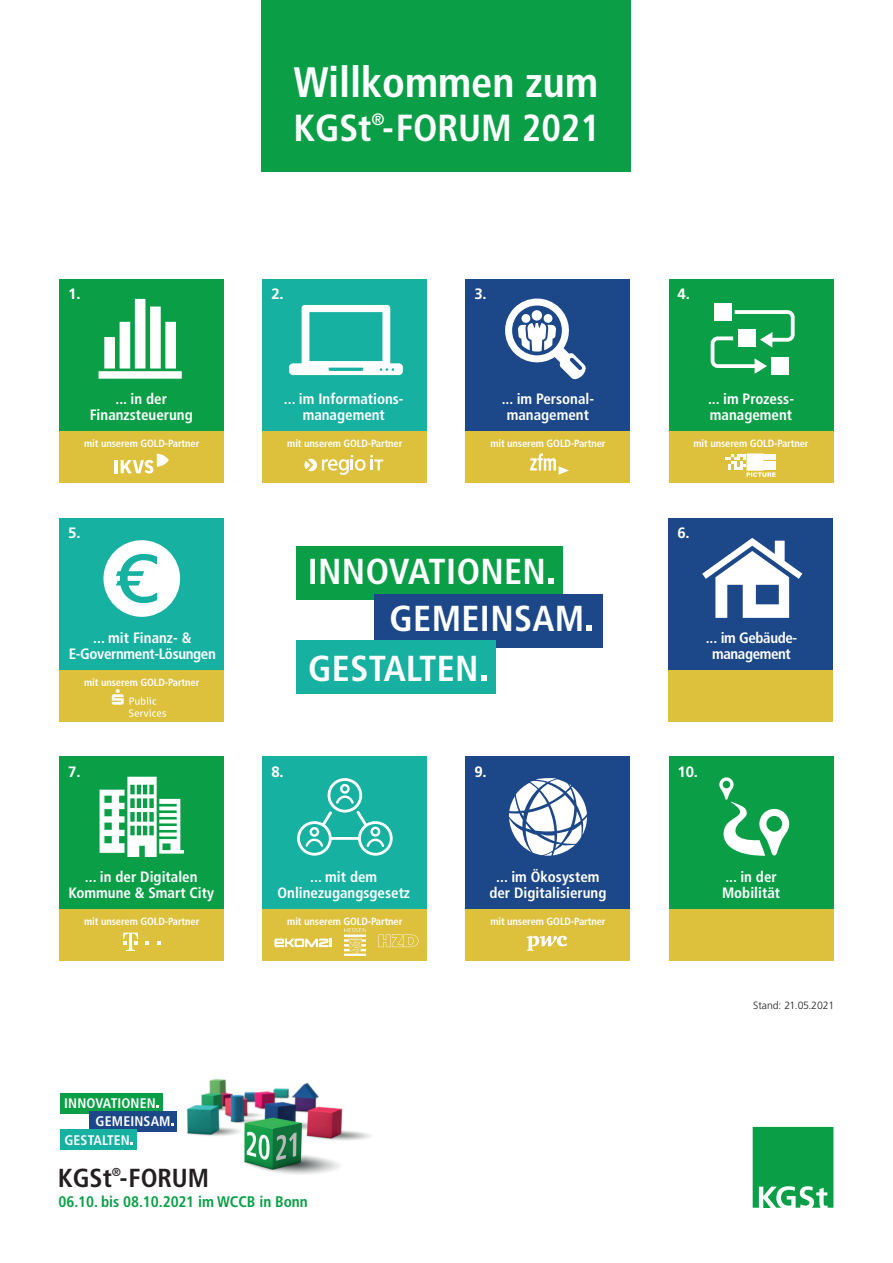
<style>
.page{position:relative;width:893px;height:1263px;background:#fff}
.page>*{position:absolute;margin:0;border:0;box-sizing:border-box;transform-origin:0 0}
.t1{font:700 condensed 42.6px "Frutiger";color:#fff}
.t2{font:700 condensed 37.65px "Frutiger";color:#fff}
.t3{font:700 condensed 36.15px/47px "Frutiger";letter-spacing:.01em;color:#fff}
.t4{font:700 condensed 26.1px "Frutiger";color:#231f20}
.t5{font:700 condensed 16.5px "Frutiger";color:#fff}
.t6{font:700 condensed 15.45px "Frutiger";letter-spacing:-.005em;color:#0a9f46}
.t7{font:700 condensed 15px/15.8px "Frutiger";color:#fff;text-align:center}
.t8{font:700 condensed 15px/15.8px "Frutiger";letter-spacing:-.025em;color:#fff;text-align:center}
.t9{font:700 15px "Frutiger";color:#fff}
.t10{font:700 condensed 13.95px "Frutiger";letter-spacing:.01em;color:#fff}
.t11{font:700 condensed 11.55px "Frutiger";color:#231f20}
.t12{font:700 condensed 10.5px "Frutiger";letter-spacing:-.01em;color:#fff}
.t13{font:300 10.5px "Frutiger";letter-spacing:-.005em;color:#231f20}
</style>
<div class="page">
<div style="left:59px;top:279px;width:165px;height:153px;background:#0a9f46"></div>
<svg style="left:99px;top:299px;width:83px;height:80px"></svg>
<div style="left:59px;top:432px;width:165px;height:51px;background:#ddc03c"></div>
<svg style="left:115px;top:453px;width:54px;height:20px"></svg>
<div style="left:262px;top:279px;width:165px;height:153px;background:#16b1a1"></div>
<div style="left:262px;top:432px;width:165px;height:51px;background:#ddc03c"></div>
<svg style="left:304px;top:455px;width:79px;height:20px"></svg>
<svg style="left:289px;top:305px;width:114px;height:70px"></svg>
<div style="left:465px;top:279px;width:165px;height:153px;background:#1c4788"></div>
<div style="left:465px;top:432px;width:165px;height:51px;background:#ddc03c"></div>
<svg style="left:505px;top:298px;width:81px;height:82px"></svg>
<svg style="left:530px;top:453px;width:39px;height:22px"></svg>
<div style="left:668px;top:518px;width:165px;height:153px;background:#1c4788"></div>
<div style="left:668px;top:670px;width:165px;height:52px;background:#ddc03c"></div>
<svg style="left:702px;top:538px;width:100px;height:80px"></svg>
<div style="left:59px;top:757px;width:165px;height:153px;background:#0a9f46"></div>
<div style="left:59px;top:909px;width:165px;height:51px;background:#ddc03c"></div>
<svg style="left:100px;top:777px;width:84px;height:80px"></svg>
<svg style="left:146px;top:941px;width:3px;height:4px"></svg>
<svg style="left:157px;top:941px;width:4px;height:4px"></svg>
<svg style="left:123px;top:932px;width:15px;height:19px"></svg>
<div style="left:465px;top:757px;width:165px;height:153px;background:#1c4788"></div>
<div style="left:465px;top:909px;width:165px;height:51px;background:#ddc03c"></div>
<svg style="left:509px;top:778px;width:78px;height:78px"></svg>
<svg style="left:527px;top:936px;width:40px;height:15px"></svg>
<div style="left:669px;top:279px;width:164px;height:153px;background:#0a9f46"></div>
<div style="left:669px;top:432px;width:164px;height:51px;background:#ddc03c"></div>
<div style="left:714px;top:303px;width:17px;height:17px;background:#fff"></div>
<div style="left:771px;top:357px;width:18px;height:18px;background:#fff"></div>
<svg style="left:710px;top:308px;width:85px;height:66px"></svg>
<svg style="left:725px;top:453px;width:51px;height:24px"></svg>
<div style="left:59px;top:518px;width:165px;height:153px;background:#16b1a1"></div>
<div style="left:59px;top:670px;width:165px;height:52px;background:#ddc03c"></div>
<svg style="left:103px;top:540px;width:77px;height:77px"></svg>
<div style="left:669px;top:757px;width:164px;height:153px;background:#0a9f46"></div>
<div style="left:669px;top:909px;width:164px;height:51px;background:#ddc03c"></div>
<svg style="left:719px;top:777px;width:70px;height:79px"></svg>
<div style="left:296px;top:546px;width:267px;height:53px;background:#0a9f46"></div>
<svg style="left:548px;top:578px;width:6px;height:6px"></svg>
<div style="left:374px;top:594px;width:228px;height:53px;background:#1c4788"></div>
<svg style="left:586px;top:625px;width:6px;height:6px"></svg>
<div style="left:296px;top:640px;width:200px;height:54px;background:#16b1a1"></div>
<svg style="left:481px;top:675px;width:5px;height:6px"></svg>
<div style="left:261px;top:0;width:370px;height:172px;background:#0a9f46"></div>
<svg style="left:753px;top:1127px;width:80px;height:81px;background:#25a95a"></svg>
<img style="left:186px;top:1079px;width:185px;height:96px">
<div style="left:60px;top:1093px;width:102px;height:20px;background:#0a9f46"></div>
<div style="left:90px;top:1111px;width:87px;height:21px;background:#1c4788"></div>
<div style="left:60px;top:1129px;width:76px;height:21px;background:#16b1a1"></div>
<div style="left:262px;top:757px;width:165px;height:153px;background:#16b1a1"></div>
<div style="left:262px;top:909px;width:165px;height:51px;background:#ddc03c"></div>
<svg style="left:297px;top:778px;width:96px;height:78px"></svg>
<svg style="left:274px;top:938px;width:57px;height:9px"></svg>
<svg style="left:378px;top:934px;width:40px;height:13px"></svg>
<img style="left:345px;top:929px;width:20px;height:27px">
<img style="left:111px;top:689px;width:56px;height:28px">
<h1 class="t1" style="left:293px;top:57px;width:306px">Willkommen zum</h1>
<h2 class="t2" style="left:293px;top:106px;width:308px">KGSt -FORUM 2021</h2>
<p class="t5" style="left:372px;top:109px;width:15px">®</p>
<p class="t9" style="left:68px;top:285px;width:14px">1.</p>
<p class="t7" style="left:90px;top:391px;width:105px">... in der<br>Finanzsteuerung</p>
<p class="t12" style="left:84px;top:437px;width:117px">mit unserem GOLD-Partner</p>
<p class="t9" style="left:68px;top:524px;width:14px">5.</p>
<p class="t8" style="left:69px;top:630px;width:148px">... mit Finanz- &amp;<br>E-Government-Lösungen</p>
<p class="t12" style="left:84px;top:676px;width:117px">mit unserem GOLD-Partner</p>
<p class="t9" style="left:68px;top:763px;width:14px">7.</p>
<p class="t7" style="left:68px;top:869px;width:147px">... in der Digitalen<br>Kommune &amp; Smart City</p>
<p class="t12" style="left:84px;top:915px;width:117px">mit unserem GOLD-Partner</p>
<p class="t9" style="left:271px;top:285px;width:14px">2.</p>
<p class="t7" style="left:284px;top:391px;width:121px">... im Informations&shy;management</p>
<p class="t12" style="left:287px;top:437px;width:117px">mit unserem GOLD-Partner</p>
<p class="t9" style="left:474px;top:285px;width:14px">3.</p>
<p class="t7" style="left:502px;top:391px;width:94px">... im Personal&shy;management</p>
<p class="t12" style="left:490px;top:437px;width:117px">mit unserem GOLD-Partner</p>
<h3 class="t3" style="left:390px;top:548px;width:196px;text-indent:-82px">INNOVATIONEN<br>GEMEINSAM</h3>
<h3 class="t3" style="left:308px;top:645px;width:172px">GESTALTEN</h3>
<p class="t9" style="left:271px;top:763px;width:14px">8.</p>
<p class="t9" style="left:474px;top:763px;width:14px">9.</p>
<p class="t7" style="left:278px;top:869px;width:134px">... mit dem<br>Onlinezugangsgesetz</p>
<p class="t12" style="left:287px;top:915px;width:117px">mit unserem GOLD-Partner</p>
<p class="t7" style="left:489px;top:869px;width:119px">... im Ökosystem der Digitalisierung</p>
<p class="t12" style="left:490px;top:915px;width:117px">mit unserem GOLD-Partner</p>
<p class="t10" style="left:64px;top:1094px;width:93px">INNOVATIONEN</p>
<p class="t10" style="left:96px;top:1112px;width:76px">GEMEINSAM</p>
<p class="t10" style="left:64px;top:1132px;width:67px">GESTALTEN</p>
<p class="t11" style="left:112px;top:1165px;width:11px">®</p>
<p class="t6" style="left:58px;top:1193px;width:251px">06.10. bis 08.10.2021 im WCCB in Bonn</p>
<h3 class="t4" style="left:58px;top:1163px;width:153px">KGSt -FORUM</h3>
<p class="t9" style="left:677px;top:285px;width:14px">4.</p>
<p class="t7" style="left:708px;top:391px;width:88px;text-align:left">... im Prozess&shy;management</p>
<p class="t12" style="left:693px;top:437px;width:117px">mit unserem GOLD-Partner</p>
<p class="t9" style="left:677px;top:524px;width:14px">6.</p>
<p class="t8" style="left:706px;top:630px;width:93px">... im Gebäude&shy;management</p>
<p class="t9" style="left:677px;top:763px;width:22px">10.</p>
<p class="t7" style="left:722px;top:869px;width:60px;text-align:left">... in der<br>Mobilität</p>
<p class="t13" style="left:753px;top:1000px;width:83px">Stand: 21.05.2021</p>
</div>
